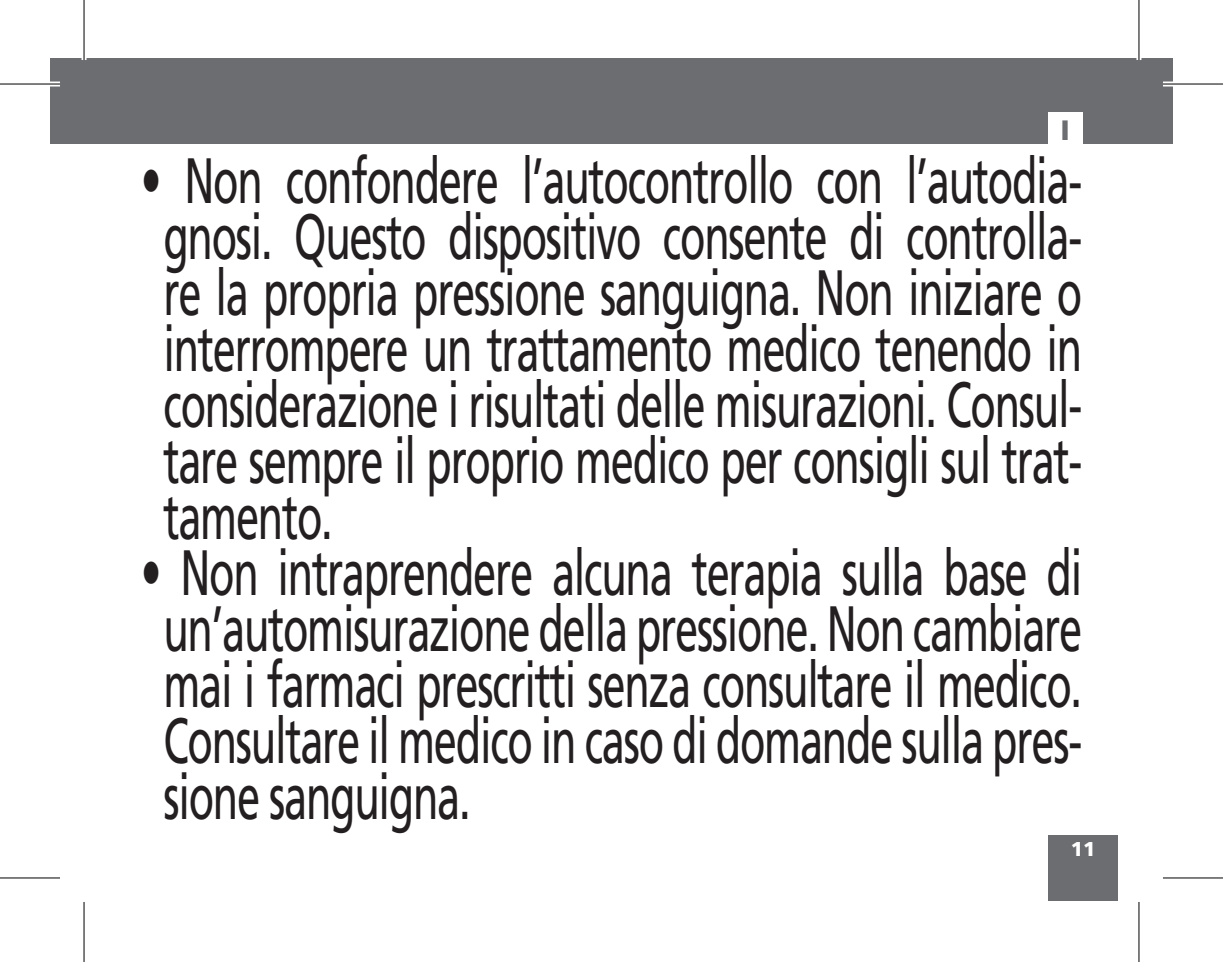
<style>
.page{position:relative;width:1223px;height:962px;background:#fff}
.page>*{position:absolute;margin:0;border:0;box-sizing:border-box;transform-origin:0 0}
.t1{font:64px/56px "Frutiger LT Std";letter-spacing:-.03em;color:#231f20;text-align:justify;scale:.65 1}
.t2{font:900 28px "Frutiger LT Std";color:#6c6d70}
.t3{font:900 20px "Frutiger LT Std";color:#fff}
</style>
<div class="page">
<div style="left:1048px;top:835px;width:70px;height:65px;background:#6c6d70"></div>
<div style="left:84px;top:58px;width:1089px;height:86px;background:#6c6d70"></div>
<div style="left:50px;top:58px;width:34px;height:86px;background:#6c6d70"></div>
<div style="left:1048px;top:112px;width:34px;height:34px;background:#fff"></div>
<div style="left:0;top:81px;width:60px;height:5px;background:#fff"></div>
<div style="left:1162px;top:81px;width:60px;height:5px;background:#fff"></div>
<svg style="left:0;top:878px;width:60px;height:1px"></svg>
<svg style="left:1163px;top:878px;width:59px;height:1px"></svg>
<hr style="left:82px;top:0;width:4px;height:60px;background:#fff">
<svg style="left:1136px;top:0;width:5px;height:60px"></svg>
<svg style="left:1139px;top:902px;width:1px;height:60px"></svg>
<hr style="left:0;top:83px;width:60px;height:2px;background:#000">
<hr style="left:1162px;top:83px;width:60px;height:2px;background:#000">
<hr style="left:0;top:877px;width:60px;height:1px;background:#000">
<hr style="left:1162px;top:877px;width:60px;height:1px;background:#000">
<hr style="left:83px;top:0;width:2px;height:60px;background:#000">
<hr style="left:83px;top:902px;width:2px;height:60px;background:#000">
<hr style="left:1138px;top:0;width:1px;height:60px;background:#000">
<hr style="left:1138px;top:902px;width:1px;height:60px;background:#000">
<p class="t2" style="left:1060px;top:113px;width:11px">I</p>
<p class="t1" style="left:163px;top:153px;width:1415px;text-indent:-23px">• Non confondere l’autocontrollo con l’autodia&shy;gnosi. Questo dispositivo consente di controlla&shy;re la propria pressione sanguigna. Non iniziare o interrompere un trattamento medico tenendo in considerazione i risultati delle misurazioni. Consul&shy;tare sempre il proprio medico per consigli sul trat&shy;tamento.</p>
<p class="t1" style="left:163px;top:545px;width:1415px;text-indent:-23px">• Non intraprendere alcuna terapia sulla base di un’automisurazione della pressione. Non cambiare mai i farmaci prescritti senza consultare il medico.<br>Consultare il medico in caso di domande sulla pres&shy;sione sanguigna.</p>
<p class="t3" style="left:1070px;top:836px;width:26px">11</p>
</div>
